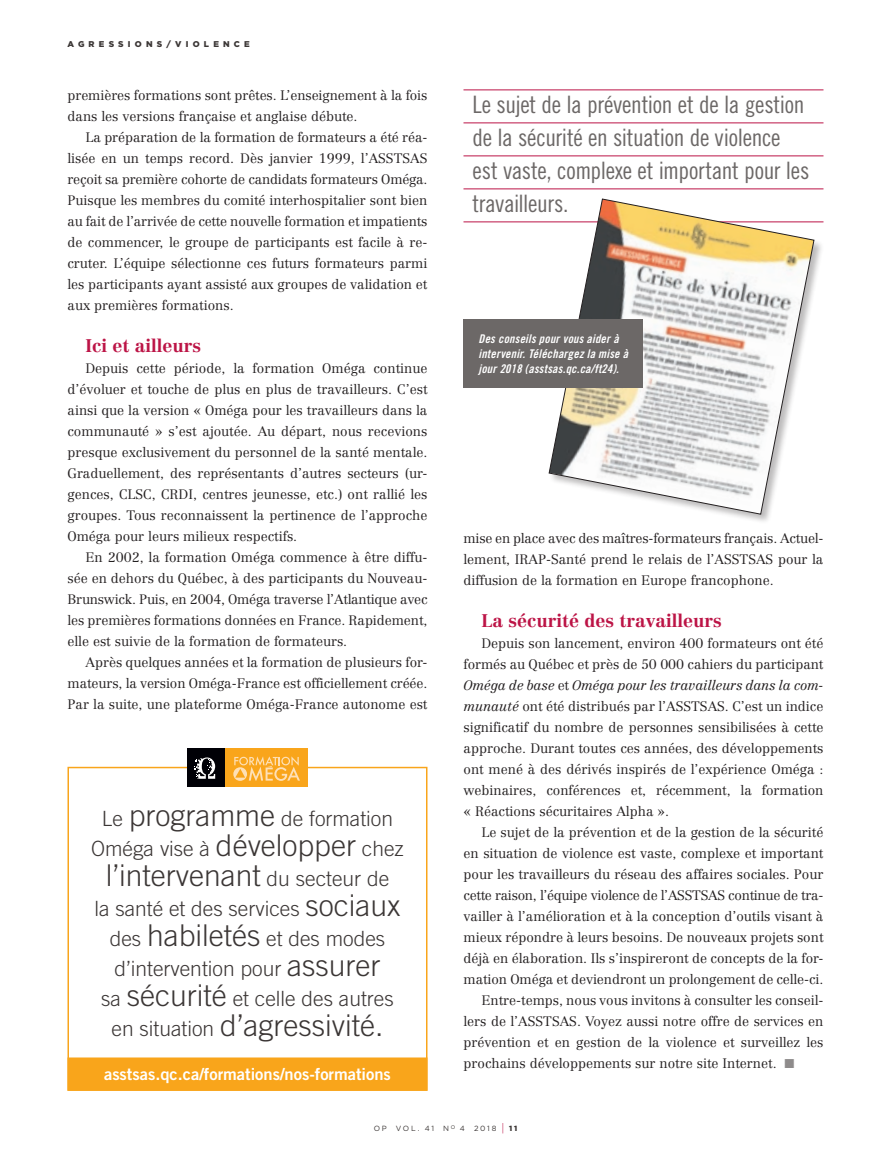
<style>
.page{position:relative;width:891px;height:1161px;background:#fff}
.page>*{position:absolute;margin:0;border:0;box-sizing:border-box;transform-origin:0 0}
.t1{font:300 30px "Trade Gothic";color:#3b3635}
.ARTICLES-exergues{font:24px "Trade Gothic LT Pro Cn 18";letter-spacing:-.015em;color:#6c6867}
.t2{font:300 21px/30px "Trade Gothic";color:#3b3635;text-align:center}
.ARTICLES-titres{font:700 18px "Centennial";color:#bc1446}
.REFERENCES-texte{font:16.5px "Trade Gothic Bold Two";color:#fff}
.ARTICLES-texte{font:300 13.5px/21px "Centennial";color:#231f20;text-align:justify}
.PHOTOS-legendes{font:12px/15px "Trade Gothic LT Pro Bd Cn 20 Obl";letter-spacing:.02em;color:#fff}
.t3{font:900 8.4px "Gotham";letter-spacing:.5em;color:#3b3635}
.t4{font:7.5px "Gotham";letter-spacing:.225em;color:#3b3635}
.s1{font-size:30px}
.s2{font-size:21px}
.s3{font-style:italic}
.s4{font-family:"European Pi Three";font-weight:400;font-size:15px;color:#8e8b8b}
.s5{font-size:11.25px;color:#bc1446}
.s6{font-weight:900}
</style>
<div class="page">
<div style="left:68px;top:1058px;width:360px;height:33px;background:#f9a51b"></div>
<div style="left:68px;top:767px;width:360px;height:324px;border:2px solid #f9a51b"></div>
<hr style="left:464px;top:90px;width:360px;height:1px;background:#bc1446">
<hr style="left:464px;top:123px;width:360px;height:1px;background:#bc1446">
<hr style="left:464px;top:156px;width:360px;height:1px;background:#bc1446">
<hr style="left:464px;top:189px;width:360px;height:1px;background:#bc1446">
<hr style="left:464px;top:222px;width:360px;height:1px;background:#bc1446">
<div style="left:549px;top:198px;width:275px;height:326px;background:#231f20;opacity:.3"></div>
<svg style="left:549px;top:199px;width:265px;height:315px"></svg>
<div style="left:464px;top:320px;width:180px;height:68px;background:#6c6867"></div>
<div style="left:187px;top:749px;width:39px;height:38px;background:#000006"></div>
<svg style="left:194px;top:757px;width:21px;height:22px"></svg>
<div style="left:226px;top:749px;width:82px;height:38px;background:#f9a51b"></div>
<svg style="left:233px;top:756px;width:67px;height:25px"></svg>
<p class="t3" style="left:68px;top:38px;width:184px">AGRESSIONS/VIOLENCE</p>
<p class="ARTICLES-texte" style="left:68px;top:85px;width:361px">premières formations sont prêtes. L’enseignement à la fois dans les versions française et anglaise débute.</p>
<p class="ARTICLES-texte" style="left:68px;top:127px;width:362px;text-indent:18px">La préparation de la formation de formateurs a été réa&shy;lisée en un temps record. Dès janvier 1999, l’ASSTSAS reçoit sa première cohorte de candidats formateurs Oméga.<br>Puisque les membres du comité interhospitalier sont bien au fait de l’arrivée de cette nouvelle formation et impatients de commencer, le groupe de participants est facile à re&shy;cruter. L’équipe sélectionne ces futurs formateurs parmi les participants ayant assisté aux groupes de validation et aux premières formations.</p>
<p class="ARTICLES-titres" style="left:86px;top:335px;width:117px">Ici et ailleurs</p>
<p class="ARTICLES-texte" style="left:68px;top:358px;width:362px;text-indent:18px">Depuis cette période, la formation Oméga continue d’évoluer et touche de plus en plus de travailleurs. C’est ainsi que la version « Oméga pour les travailleurs dans la communauté » s’est ajoutée. Au départ, nous recevions presque exclusivement du personnel de la santé mentale.<br>Graduellement, des représentants d’autres secteurs (ur&shy;gences, CLSC, CRDI, centres jeunesse, etc.) ont rallié les groupes. Tous reconnaissent la pertinence de l’approche Oméga pour leurs milieux respectifs.</p>
<p class="ARTICLES-texte" style="left:68px;top:547px;width:362px;text-align:left;text-indent:18px">En 2002, la formation Oméga commence à être diffu&shy;sée en dehors du Québec, à des participants du Nouveau-Brunswick. Puis, en 2004, Oméga traverse l’Atlantique avec les premières formations données en France. Rapidement, elle est suivie de la formation de formateurs.</p>
<p class="ARTICLES-texte" style="left:68px;top:652px;width:362px;text-indent:18px">Après quelques années et la formation de plusieurs for&shy;mateurs, la version Oméga-France est officiellement créée.<br>Par la suite, une plateforme Oméga-France autonome est</p>
<p class="t2" style="left:102px;top:803px;width:293px">Le <span class="s1">programme</span> de formation</p>
<p class="t2" style="left:91px;top:833px;width:314px">Oméga vise à <span class="s1">développer</span> chez</p>
<p class="t1" style="left:106px;top:858px;width:285px">l’intervenant <span class="s2">du secteur de</span></p>
<p class="t2" style="left:94px;top:893px;width:308px">la santé et des services <span class="s1">sociaux</span></p>
<p class="t2" style="left:101px;top:923px;width:294px">des <span class="s1">habiletés</span> et des modes d’intervention pour <span class="s1">assurer<br></span>sa <span class="s1">sécurité</span> et celle des autres</p>
<p class="t1" style="left:112px;top:1008px;width:273px"><span class="s2">en situation</span> d’agressivité.</p>
<p class="REFERENCES-texte" style="left:104px;top:1063px;width:288px">asstsas.qc.ca/formations/nos-formations</p>
<p class="ARTICLES-exergues" style="left:472px;top:91px;width:333px">Le sujet de la prévention et de la gestion</p>
<p class="ARTICLES-exergues" style="left:472px;top:124px;width:310px">de la sécurité en situation de violence</p>
<p class="ARTICLES-exergues" style="left:472px;top:157px;width:338px">est vaste, complexe et important pour les</p>
<p class="ARTICLES-exergues" style="left:472px;top:190px;width:97px">travailleurs.</p>
<p class="PHOTOS-legendes" style="left:478px;top:332px;width:151px">Des conseils pour vous aider à intervenir. Téléchargez la mise à jour 2018 (asstsas.qc.ca/ft24).</p>
<p class="ARTICLES-texte" style="left:464px;top:528px;width:361px">mise en place avec des maîtres-formateurs français. Actuel&shy;lement, IRAP-Santé prend le relais de l’ASSTSAS pour la diffusion de la formation en Europe francophone.</p>
<p class="ARTICLES-titres" style="left:482px;top:610px;width:242px">La sécurité des travailleurs</p>
<p class="ARTICLES-texte" style="left:464px;top:633px;width:362px;text-indent:18px">Depuis son lancement, environ 400 formateurs ont été formés au Québec et près de 50 000 cahiers du participant <span class="s3">Oméga de base</span> et <span class="s3">Oméga pour les travailleurs dans la com&shy;munauté</span> ont été distribués par l’ASSTSAS. C’est un indice significatif du nombre de personnes sensibilisées à cette approche. Durant toutes ces années, des développements ont mené à des dérivés inspirés de l’expérience Oméga : webinaires, conférences et, récemment, la formation « Réactions sécuritaires Alpha ».</p>
<p class="ARTICLES-texte" style="left:464px;top:822px;width:362px;text-indent:18px">Le sujet de la prévention et de la gestion de la sécurité en situation de violence est vaste, complexe et important pour les travailleurs du réseau des affaires sociales. Pour cette raison, l’équipe violence de l’ASSTSAS continue de tra&shy;vailler à l’amélioration et à la conception d’outils visant à mieux répondre à leurs besoins. De nouveaux projets sont déjà en élaboration. Ils s’inspireront de concepts de la for&shy;mation Oméga et deviendront un prolongement de celle-ci.</p>
<p class="ARTICLES-texte" style="left:464px;top:990px;width:362px;text-indent:18px">Entre-temps, nous vous invitons à consulter les conseil&shy;lers de l’ASSTSAS. Voyez aussi notre offre de services en prévention et en gestion de la violence et surveillez les prochains développements sur notre site Internet. <span class="s4">K</span></p>
<p class="t4" style="left:374px;top:1124px;width:145px">OP VOL. 41 N<sup>O</sup> 4 2018 <span class="s5">|</span> <span class="s6">11</span></p>
</div>
